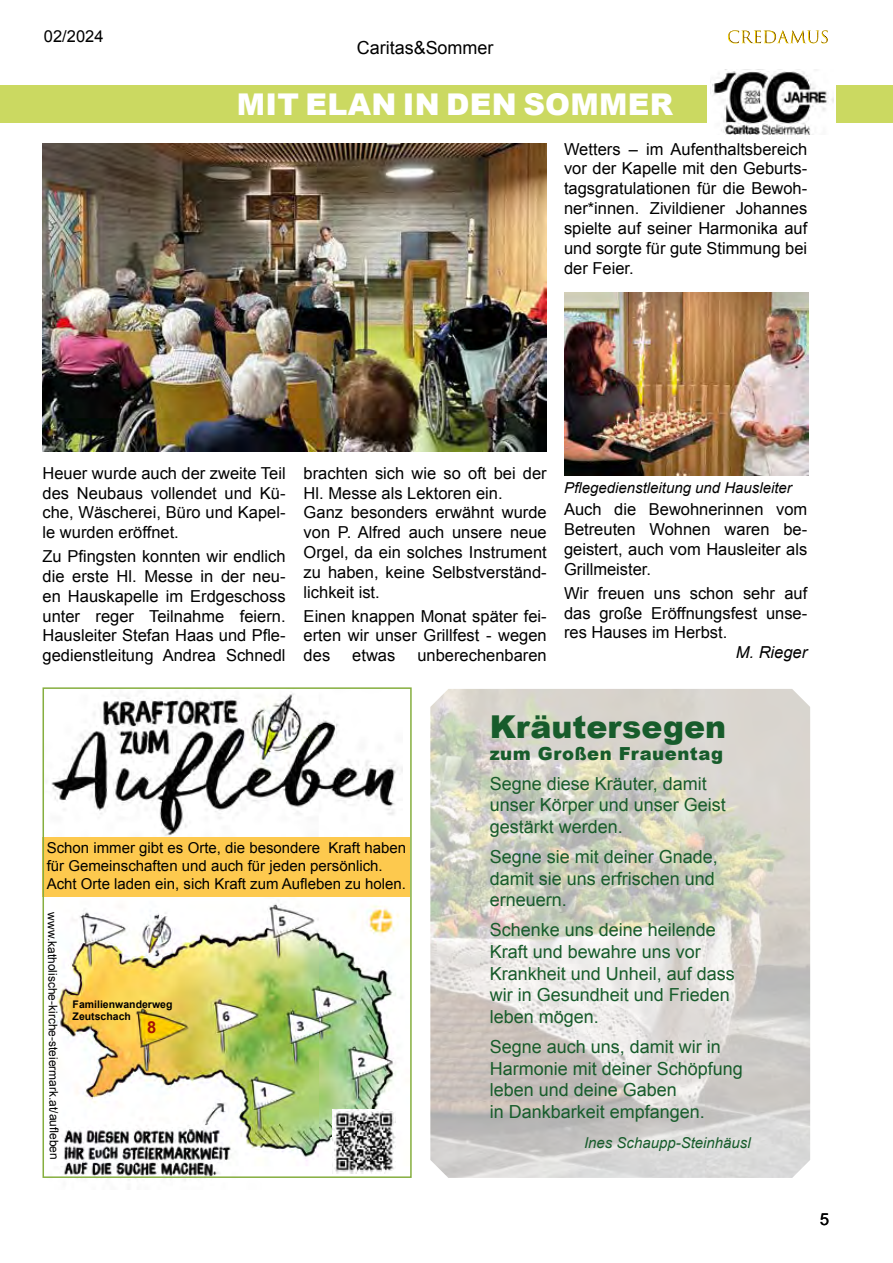
<style>
.page{position:relative;width:893px;height:1263px;background:#fff}
.page>*{position:absolute;margin:0;border:0;box-sizing:border-box;transform-origin:0 0}
.t1{font:900 31.5px "Arial";color:#175c2b}
.t2{font:900 30px "Arial";letter-spacing:.01em;color:#fff}
.t3{font:18px/21.6px "Arial";color:#175c2b}
.t4{font:900 18px "Arial";letter-spacing:.03em;color:#175c2b}
.t5{font:18px "Arial";color:#000}
.t6{font:16.5px/19.8px "Arial";color:#000;text-align:justify}
.t7{font:italic 16.5px "Arial";color:#000}
.t8{font:700 16.5px "Arial";color:#a31008}
.t9{font:15px/18px "Arial";color:#000}
.t10{font:italic 15px "Arial";color:#000}
.t11{font:italic 15px "Arial";color:#175c2b}
.t12{font:12px "Arial";letter-spacing:-.01em;color:#000}
.t13{font:700 10.5px/12.6px "Arial";color:#000}
</style>
<div class="page">
<svg style="left:728px;top:30px;width:100px;height:14px"></svg>
<div style="left:0;top:85px;width:893px;height:38px;background:#cbd961"></div>
<div style="left:707px;top:66px;width:129px;height:71px;background:#fff"></div>
<img style="left:712px;top:69px;width:121px;height:66px">
<img style="left:43px;top:144px;width:504px;height:307px">
<img style="left:565px;top:292px;width:244px;height:183px">
<img style="left:46px;top:896px;width:363px;height:285px">
<img style="left:51px;top:693px;width:351px;height:143px">
<img style="left:127px;top:1007px;width:68px;height:65px">
<img style="left:333px;top:1110px;width:63px;height:64px">
<div style="left:43px;top:837px;width:367px;height:59px;background:#fdc94e"></div>
<div style="left:43px;top:687px;width:369px;height:491px;border:2px solid #85ae3e"></div>
<img style="left:430px;top:689px;width:380px;height:489px">
<p class="t6" style="left:44px;top:27px;width:61px">02/2024</p>
<p class="t5" style="left:357px;top:36px;width:138px">Caritas&amp;Sommer</p>
<h2 class="t2" style="left:237px;top:82px;width:438px">MIT ELAN IN DEN SOMMER</h2>
<p class="t6" style="left:564px;top:139px;width:245px">Wetters – im Aufenthaltsbereich vor der Kapelle mit den Geburts&shy;tagsgratulationen für die Bewoh&shy;ner*innen. Zivildiener Johannes spielte auf seiner Harmonika auf und sorgte für gute Stimmung bei der Feier.</p>
<p class="t6" style="left:43px;top:463px;width:245px">Heuer wurde auch der zweite Teil des Neubaus vollendet und Kü&shy;che, Wäscherei, Büro und Kapel&shy;le wurden eröffnet.</p>
<p class="t6" style="left:43px;top:547px;width:245px">Zu Pfingsten konnten wir endlich die erste Hl. Messe in der neu&shy;en Hauskapelle im Erdgeschoss unter reger Teilnahme feiern.<br>Hausleiter Stefan Haas und Pfle&shy;gedienstleitung Andrea Schnedl</p>
<p class="t6" style="left:304px;top:463px;width:245px;text-align:left">brachten sich wie so oft bei der<br>Hl. Messe als Lektoren ein.<br>Ganz besonders erwähnt wurde von P. Alfred auch unsere neue<br>Orgel, da ein solches Instrument zu haben, keine Selbstverständ&shy;lichkeit ist.</p>
<p class="t6" style="left:304px;top:606px;width:245px">Einen knappen Monat später fei&shy;erten wir unser Grillfest - wegen des</p>
<p class="t6" style="left:352px;top:646px;width:45px">etwas</p>
<p class="t6" style="left:417px;top:646px;width:131px">unberechenbaren</p>
<p class="t10" style="left:564px;top:478px;width:229px">Pflegedienstleitung und Hausleiter</p>
<p class="t6" style="left:564px;top:500px;width:245px">Auch die Bewohnerinnen vom Betreuten Wohnen waren be&shy;geistert, auch vom Hausleiter als Grillmeister.</p>
<p class="t6" style="left:564px;top:583px;width:245px">Wir freuen uns schon sehr auf das große Eröffnungsfest unse&shy;res Hauses im Herbst.</p>
<p class="t7" style="left:736px;top:642px;width:73px">M. Rieger</p>
<p class="t9" style="left:47px;top:839px;width:361px">Schon immer gibt es Orte, die besondere Kraft haben für Gemeinschaften und auch für jeden persönlich.<br>Acht Orte laden ein, sich Kraft zum Aufleben zu holen.</p>
<p class="t12" style="left:61px;top:912px;width:249px;rotate:90deg">www.katholische-kirche-steiermark.at/aufleben</p>
<p class="t13" style="left:73px;top:998px;width:101px">Familienwanderweg<br>Zeutschach</p>
<p class="t8" style="left:147px;top:1016px;width:11px">8</p>
<h1 class="t1" style="left:490px;top:704px;width:238px">Kräutersegen</h1>
<p class="t4" style="left:490px;top:740px;width:235px">zum Großen Frauentag</p>
<p class="t3" style="left:490px;top:773px;width:238px">Segne diese Kräuter, damit unser Körper und unser Geist gestärkt werden.</p>
<p class="t3" style="left:490px;top:846px;width:230px">Segne sie mit deiner Gnade, damit sie uns erfrischen und erneuern.</p>
<p class="t3" style="left:490px;top:919px;width:247px">Schenke uns deine heilende<br>Kraft und bewahre uns vor<br>Krankheit und Unheil, auf dass wir in Gesundheit und Frieden leben mögen.</p>
<p class="t3" style="left:490px;top:1036px;width:255px">Segne auch uns, damit wir in<br>Harmonie mit deiner Schöpfung leben und deine Gaben<br>in Dankbarkeit empfangen.</p>
<p class="t11" style="left:584px;top:1133px;width:168px">Ines Schaupp-Steinhäusl</p>
<p class="t6" style="left:820px;top:1209px;width:11px">5</p>
</div>
